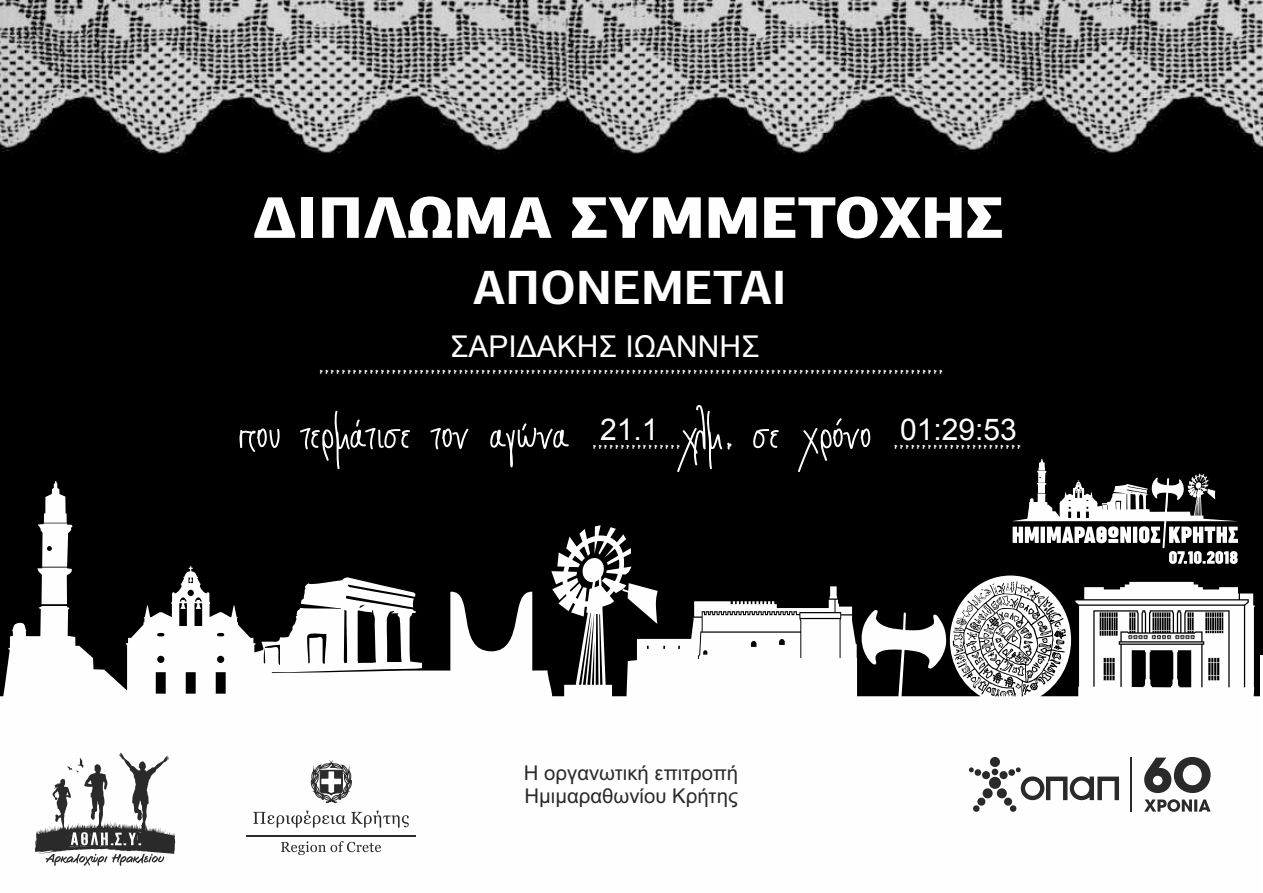
<style>
.page{position:relative;width:1263px;height:893px;background:#fff}
.page>*{position:absolute;margin:0;border:0;box-sizing:border-box;transform-origin:0 0}
.t1{font:900 58.8px "PF Agora Sans Pro";color:#fefefe}
.t2{font:700 48.15px "PF Agora Sans Pro";color:#fefefe}
.t3{font:42.9px/74.8px "Aka Acid GR Real Adult";color:#fefefe;text-align:center}
.t4{font:30px "Arial";color:#fff}
.t5{font:20.4px/22.8px "Arial";color:#2a2a2a}
.s1{font-size:70.95px}
</style>
<div class="page">
<img style="left:0;top:0;width:1262px;height:654px">
<div style="left:0;top:224px;width:1260px;height:666px;background:#000"></div>
<svg style="left:0;top:481px;width:1261px;height:254px"></svg>
<div style="left:0;top:735px;width:1261px;height:157px;background:#fefefe"></div>
<svg style="left:35px;top:753px;width:140px;height:113px"></svg>
<svg style="left:253px;top:811px;width:156px;height:17px"></svg>
<svg style="left:281px;top:841px;width:100px;height:14px"></svg>
<hr style="left:246px;top:835px;width:170px;height:1px;background:#2a2a2a">
<svg style="left:311px;top:762px;width:41px;height:41px"></svg>
<svg style="left:969px;top:757px;width:150px;height:55px"></svg>
<hr style="left:1131px;top:757px;width:1px;height:55px;background:#2a2a2a">
<svg style="left:1144px;top:757px;width:66px;height:55px"></svg>
<svg style="left:1011px;top:458px;width:227px;height:106px"></svg>
<h1 class="t1" style="left:252px;top:194px;width:753px">ΔΙΠΛΩΜΑ ΣΥΜΜΕΤΟΧΗΣ</h1>
<p class="t2" style="left:473px;top:268px;width:315px">ΑΠΟΝΕΜΕΤΑΙ</p>
<p class="t4" style="left:450px;top:330px;width:311px">ΣΑΡΙΔΑΚΗΣ ΙΩΑΝΝΗΣ</p>
<p class="t3" style="left:239px;top:323px;width:783px">................................................................................................................<br><span class="s1">που τερμάτισε τον αγώνα</span> ................<span class="s1">χλμ. σε χρόνο</span> .......................</p>
<p class="t4" style="left:600px;top:413px;width:60px">21.1</p>
<p class="t4" style="left:900px;top:413px;width:118px">01:29:53</p>
<p class="t5" style="left:524px;top:763px;width:216px">Η οργανωτική επιτροπή<br>Ημιμαραθωνίου Κρήτης</p>
</div>
